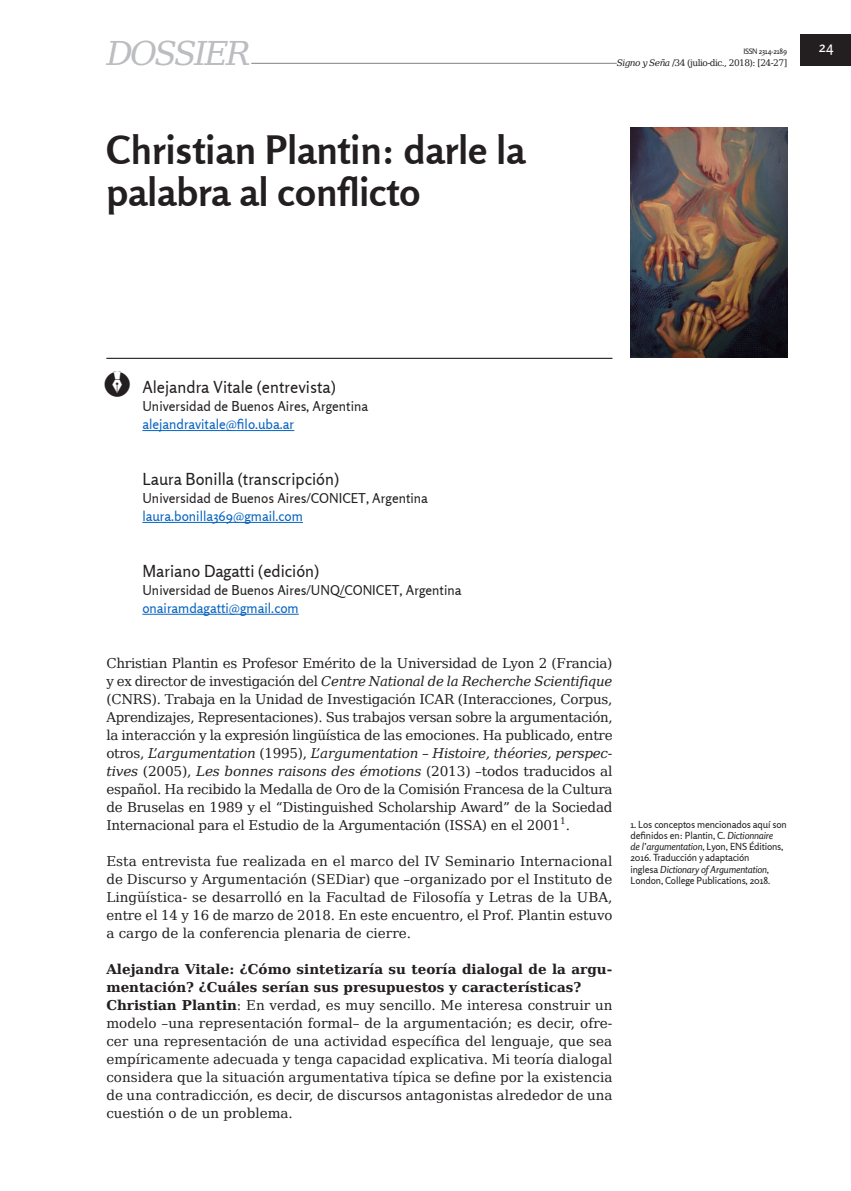
<style>
.page{position:relative;width:851px;height:1191px;background:#fff}
.page>*{position:absolute;margin:0;border:0;box-sizing:border-box;transform-origin:0 0}
.Art____Título{font:700 39px/42px "Rosario";color:#231f20}
.t1{font:italic 33px "DejaVu Serif";letter-spacing:-.08em;color:#bcbdc0}
.Art____autor_2{font:16.5px "Rosario";color:#231f20}
.t2{font:15px "Rosario";color:#fff}
.Art____Texto_princip{font:13.5px/18px "DejaVu Serif";color:#231f20;text-align:justify}
.Art____Pertenencia_i{font:13.5px/18px "Rosario";color:#231f20}
.art____pregunta{font:700 13.5px/18px "DejaVu Serif";color:#231f20}
.t3{font:9.75px/11.2px "Rosario";letter-spacing:-.015em;color:#231f20}
.t4{font:9px "DejaVu Serif";letter-spacing:-.06em;color:#231f20}
.t5{font:7.5px "Rosario";letter-spacing:-.02em;color:#231f20}
.s1{font-style:italic}
.s2{font-family:"Iconospararevistasfilo Regula";font-size:33px}
.s3{color:#0563c1}
.s4{font-weight:700}
</style>
<div class="page">
<hr style="left:112px;top:63px;width:540px;height:1px;background:#808285">
<div style="left:616px;top:55px;width:171px;height:15px;background:#fff"></div>
<div style="left:799px;top:35px;width:51px;height:31px;background:#231f20"></div>
<div style="left:106px;top:46px;width:145px;height:27px;background:#fff"></div>
<hr style="left:106px;top:358px;width:506px;height:1px;background:#231f20">
<hr style="left:142px;top:430px;width:152px;height:1px;background:#0563c1">
<hr style="left:142px;top:522px;width:161px;height:1px;background:#0563c1">
<hr style="left:142px;top:614px;width:157px;height:1px;background:#0563c1">
<img style="left:630px;top:128px;width:157px;height:229px">
<h2 class="t1" style="left:106px;top:29px;width:146px">DOSSIER</h2>
<p class="Art____Título" style="left:106px;top:128px;width:420px">Christian Plantin: darle la palabra al conflicto</p>
<p class="t5" style="left:743px;top:47px;width:45px">ISSN 2314-2189</p>
<p class="t4" style="left:616px;top:56px;width:172px"><span class="s1">Signo y Seña</span> /34 (julio-dic., 2018): [24-27]</p>
<p class="t2" style="left:818px;top:38px;width:17px">24</p>
<p class="Art____autor_2" style="left:106px;top:377px;width:231px"><span class="s2">"</span> Alejandra Vitale (entrevista)</p>
<p class="Art____Pertenencia_i" style="left:142px;top:397px;width:227px">Universidad de Buenos Aires, Argentina <span class="s3">alejandravitale@filo.uba.ar</span></p>
<p class="Art____autor_2" style="left:142px;top:469px;width:198px">Laura Bonilla (transcripción)</p>
<p class="Art____Pertenencia_i" style="left:142px;top:489px;width:287px">Universidad de Buenos Aires/CONICET, Argentina <span class="s3">laura.bonilla369@gmail.com</span></p>
<p class="Art____autor_2" style="left:142px;top:561px;width:178px">Mariano Dagatti (edición)</p>
<p class="Art____Pertenencia_i" style="left:142px;top:581px;width:320px">Universidad de Buenos Aires/UNQ/CONICET, Argentina <span class="s3">onairamdagatti@gmail.com</span></p>
<p class="Art____Texto_princip" style="left:106px;top:653px;width:507px">Christian Plantin es Profesor Emérito de la Universidad de Lyon 2 (Francia) y ex director de investigación del <span class="s1">Centre National de la Recherche Scientifique </span>(CNRS). Trabaja en la Unidad de Investigación ICAR (Interacciones, Corpus, Aprendizajes, Representaciones). Sus trabajos versan sobre la argumentación, la interacción y la expresión lingüística de las emociones. Ha publicado, entre otros, <span class="s1">L’argumentation</span> (1995), <span class="s1">L’argumentation – Histoire, théories, perspec&shy;tives</span> (2005), <span class="s1">Les bonnes raisons des émotions</span> (2013) –todos traducidos al español. Ha recibido la Medalla de Oro de la Comisión Francesa de la Cultura de Bruselas en 1989 y el “Distinguished Scholarship Award” de la Sociedad Internacional para el Estudio de la Argumentación (ISSA) en el 2001<sup>1</sup>.</p>
<p class="Art____Texto_princip" style="left:106px;top:851px;width:507px">Esta entrevista fue realizada en el marco del IV Seminario Internacional de Discurso y Argumentación (SEDiar) que –organizado por el Instituto de Lingüística- se desarrolló en la Facultad de Filosofía y Letras de la UBA, entre el 14 y 16 de marzo de 2018. En este encuentro, el Prof. Plantin estuvo a cargo de la conferencia plenaria de cierre.</p>
<p class="art____pregunta" style="left:106px;top:959px;width:507px">Alejandra Vitale: ¿Cómo sintetizaría su teoría dialogal de la argu&shy;mentación? ¿Cuáles serían sus presupuestos y características?</p>
<p class="Art____Texto_princip" style="left:106px;top:995px;width:507px"><span class="s4">Christian Plantin</span>: En verdad, es muy sencillo. Me interesa construir un modelo –una representación formal– de la argumentación; es decir, ofre&shy;cer una representación de una actividad específica del lenguaje, que sea empíricamente adecuada y tenga capacidad explicativa. Mi teoría dialogal considera que la situación argumentativa típica se define por la existencia de una contradicción, es decir, de discursos antagonistas alrededor de una cuestión o de un problema.</p>
<p class="t3" style="left:630px;top:818px;width:158px">1. Los conceptos mencionados aquí son definidos en: Plantin, C. <span class="s1">Dictionnaire<br>de l’argumentation</span>, Lyon, ENS Éditions, 2016. Traducción y adaptación<br>inglesa <span class="s1">Dictionary of Argumentation</span>, London, College Publications, 2018.</p>
</div>
